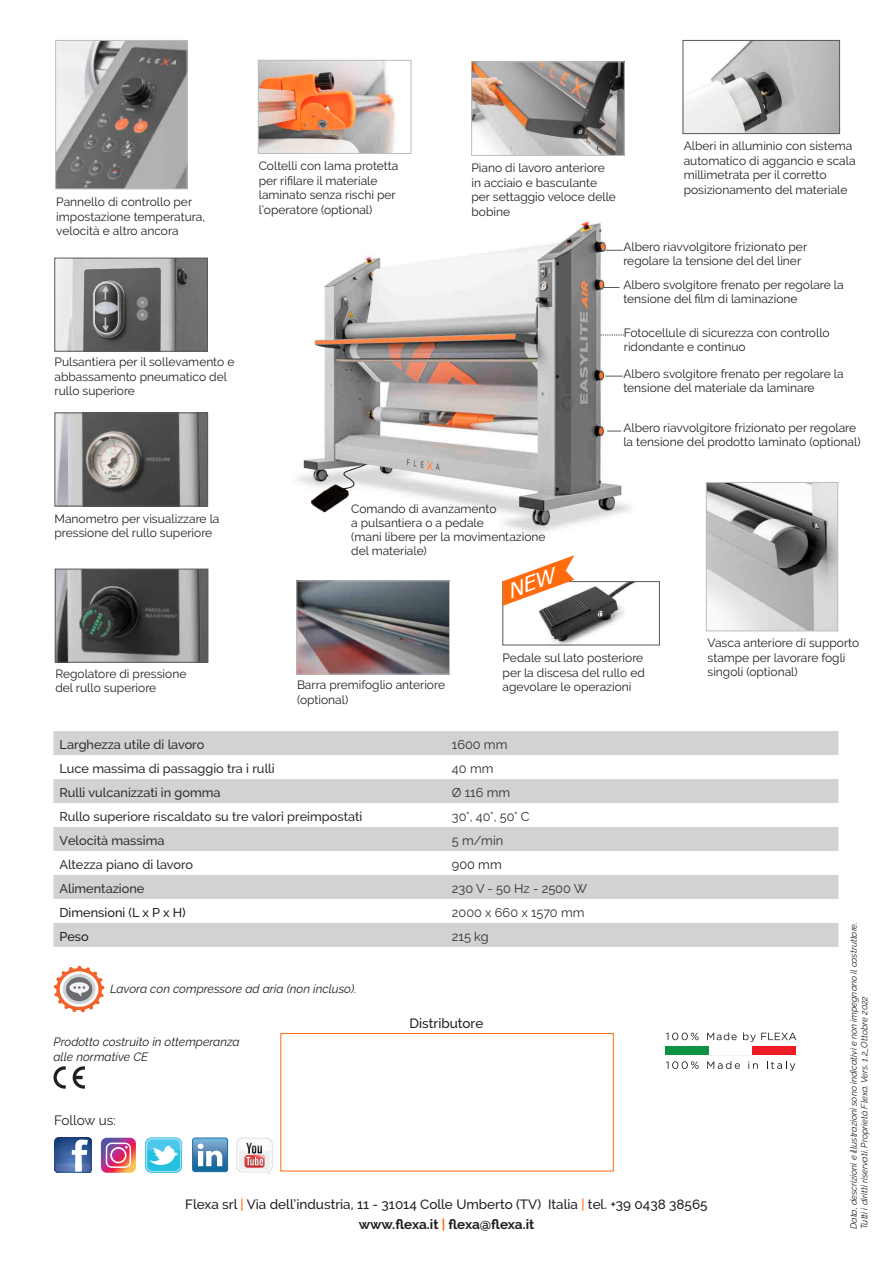
<style>
.page{position:relative;width:893px;height:1263px;background:#fff}
.page>*{position:absolute;margin:0;border:0;box-sizing:border-box;transform-origin:0 0}
.t1{font:500 13.5px "Raleway";color:#231f20}
.t2{font:700 13.5px "Raleway";letter-spacing:-.01em;color:#231f20}
.t3{font:13.5px "Raleway";color:#231f20}
.t4{font:500 12.75px "Raleway";color:#312f30}
.t5{font:12.75px "Raleway";color:#312f30}
.t6{font:500 12.75px "Raleway";color:#231f20}
.t7{font:12.75px "Raleway";color:#231f20}
.t8{font:12px/14.4px "Raleway";color:#231f20}
.t9{font:italic 12px "Raleway";color:#231f20}
.t10{font:italic 9px "Raleway";color:#231f20}
.s1{color:#ff6b0d}
</style>
<div class="page">
<div style="left:280px;top:1033px;width:334px;height:138px;background:#fff;border:1px solid #ff6b0d"></div>
<svg style="left:53px;top:1066px;width:13px;height:23px"></svg>
<svg style="left:73px;top:1066px;width:12px;height:23px"></svg>
<img style="left:685px;top:42px;width:153px;height:90px">
<div style="left:683px;top:40px;width:157px;height:94px;border:1px solid #57585a"></div>
<img style="left:708px;top:484px;width:128px;height:145px">
<div style="left:706px;top:482px;width:132px;height:149px;border:1px solid #bcbdc0"></div>
<img style="left:57px;top:42px;width:128px;height:145px">
<div style="left:55px;top:40px;width:132px;height:149px;border:1px solid #bcbdc0"></div>
<img style="left:299px;top:583px;width:149px;height:89px">
<div style="left:297px;top:581px;width:153px;height:93px;border:1px solid #bcbdc0"></div>
<img style="left:260px;top:62px;width:135px;height:90px">
<div style="left:258px;top:60px;width:153px;height:94px;border:1px solid #bcbdc0"></div>
<img style="left:538px;top:583px;width:96px;height:60px">
<div style="left:503px;top:581px;width:157px;height:64px;border:1px solid #57585a"></div>
<img style="left:473px;top:64px;width:149px;height:90px">
<div style="left:471px;top:62px;width:153px;height:94px;border:1px solid #bcbdc0"></div>
<img style="left:303px;top:217px;width:327px;height:317px">
<svg style="left:332px;top:463px;width:35px;height:27px"></svg>
<img style="left:298px;top:468px;width:54px;height:58px">
<img style="left:57px;top:571px;width:149px;height:89px">
<div style="left:55px;top:569px;width:153px;height:93px;border:1px solid #57585a"></div>
<img style="left:57px;top:260px;width:149px;height:89px">
<div style="left:55px;top:258px;width:153px;height:93px;border:1px solid #57585a"></div>
<img style="left:57px;top:415px;width:149px;height:89px">
<div style="left:55px;top:413px;width:153px;height:93px;border:1px solid #57585a"></div>
<svg style="left:53px;top:731px;width:785px;height:216px;fill:#d1d2d4"></svg>
<svg style="left:600px;top:335px;width:24px;height:1px"></svg>
<svg style="left:54px;top:966px;width:50px;height:46px"></svg>
<svg style="left:605px;top:250px;width:18px;height:1px"></svg>
<svg style="left:607px;top:431px;width:14px;height:1px"></svg>
<svg style="left:602px;top:287px;width:17px;height:1px"></svg>
<svg style="left:605px;top:376px;width:18px;height:1px"></svg>
<div style="left:665px;top:1046px;width:44px;height:9px;background:#0d9344"></div>
<div style="left:752px;top:1046px;width:44px;height:9px;background:#ee1d23"></div>
<svg style="left:666px;top:1061px;width:33px;height:8px"></svg>
<svg style="left:707px;top:1061px;width:33px;height:8px"></svg>
<svg style="left:748px;top:1061px;width:10px;height:8px"></svg>
<svg style="left:767px;top:1061px;width:28px;height:9px"></svg>
<svg style="left:666px;top:1032px;width:33px;height:8px"></svg>
<svg style="left:707px;top:1032px;width:30px;height:8px"></svg>
<svg style="left:743px;top:1032px;width:53px;height:10px"></svg>
<svg style="left:55px;top:1137px;width:36px;height:36px"></svg>
<svg style="left:145px;top:1137px;width:37px;height:36px"></svg>
<svg style="left:145px;top:1137px;width:37px;height:35px"></svg>
<svg style="left:192px;top:1137px;width:36px;height:35px"></svg>
<svg style="left:236px;top:1137px;width:37px;height:35px"></svg>
<div style="left:237px;top:1139px;width:35px;height:32px;background:#fff;border-radius:6px"></div>
<svg style="left:239px;top:1140px;width:34px;height:34px"></svg>
<svg style="left:101px;top:1138px;width:35px;height:35px"></svg>
<svg style="left:503px;top:555px;width:71px;height:51px"></svg>
<p class="t8" style="left:56px;top:195px;width:150px">Pannello di controllo per impostazione temperatura, velocità e altro ancora</p>
<p class="t8" style="left:55px;top:355px;width:181px">Pulsantiera per il sollevamento e abbassamento pneumatico del rullo superiore</p>
<p class="t8" style="left:55px;top:511px;width:166px">Manometro per visualizzare la pressione del rullo superiore</p>
<p class="t8" style="left:259px;top:159px;width:141px">Coltelli con lama protetta</p>
<p class="t8" style="left:259px;top:173px;width:138px">per rifilare il materiale laminato senza rischi per l’operatore (optional)</p>
<p class="t8" style="left:471px;top:161px;width:146px">Piano di lavoro anteriore in acciaio e basculante per settaggio veloce delle bobine</p>
<p class="t8" style="left:684px;top:139px;width:173px">Alberi in alluminio con sistema automatico di aggancio e scala millimetrata per il corretto posizionamento del materiale</p>
<p class="t8" style="left:623px;top:239px;width:185px">Albero riavvolgitore frizionato per regolare la tensione del del liner</p>
<p class="t8" style="left:623px;top:277px;width:222px">Albero svolgitore frenato per regolare la tensione del film di laminazione</p>
<p class="t8" style="left:624px;top:325px;width:207px">Fotocellule di sicurezza con controllo ridondante e continuo</p>
<p class="t8" style="left:623px;top:366px;width:222px">Albero svolgitore frenato per regolare la tensione del materiale da laminare</p>
<p class="t8" style="left:623px;top:420px;width:234px">Albero riavvolgitore frizionato per regolare</p>
<p class="t8" style="left:623px;top:435px;width:239px">la tensione del prodotto laminato (optional)</p>
<p class="t8" style="left:351px;top:502px;width:147px">Comando di avanzamento</p>
<p class="t8" style="left:351px;top:516px;width:134px">a pulsantiera o a pedale</p>
<p class="t8" style="left:351px;top:529px;width:196px">(mani libere per la movimentazione</p>
<p class="t8" style="left:351px;top:544px;width:77px">del materiale)</p>
<p class="t8" style="left:55px;top:666px;width:132px">Regolatore di pressione del rullo superiore</p>
<p class="t8" style="left:297px;top:678px;width:150px">Barra premifoglio anteriore (optional)</p>
<p class="t8" style="left:503px;top:651px;width:144px">Pedale sul lato posteriore per la discesa del rullo ed agevolare le operazioni</p>
<p class="t8" style="left:707px;top:636px;width:153px">Vasca anteriore di supporto stampe per lavorare fogli singoli (optional)</p>
<p class="t4" style="left:59px;top:737px;width:146px">Larghezza utile di lavoro</p>
<p class="t5" style="left:452px;top:737px;width:57px">1600 mm</p>
<p class="t4" style="left:59px;top:761px;width:217px">Luce massima di passaggio tra i rulli</p>
<p class="t5" style="left:452px;top:761px;width:43px">40 mm</p>
<p class="t4" style="left:59px;top:785px;width:163px">Rulli vulcanizzati in gomma</p>
<p class="t5" style="left:452px;top:785px;width:60px">Ø 116 mm</p>
<p class="t4" style="left:59px;top:809px;width:304px">Rullo superiore riscaldato su tre valori preimpostati</p>
<p class="t5" style="left:452px;top:809px;width:79px">30°, 40°, 50° C</p>
<p class="t4" style="left:59px;top:833px;width:107px">Velocità massima</p>
<p class="t5" style="left:452px;top:833px;width:53px">5 m/min</p>
<p class="t4" style="left:59px;top:857px;width:135px">Altezza piano di lavoro</p>
<p class="t7" style="left:452px;top:857px;width:51px">900 mm</p>
<p class="t4" style="left:59px;top:881px;width:87px">Alimentazione</p>
<p class="t5" style="left:452px;top:881px;width:137px">230 V - 50 Hz - 2500 W</p>
<p class="t6" style="left:59px;top:905px;width:128px">Dimensioni (L x P x H)</p>
<p class="t5" style="left:452px;top:905px;width:134px">2000 x 660 x 1570 mm</p>
<p class="t6" style="left:59px;top:929px;width:31px">Peso</p>
<p class="t5" style="left:452px;top:929px;width:38px">215 kg</p>
<p class="t9" style="left:110px;top:982px;width:248px">Lavora con compressore ad aria (non incluso).</p>
<p class="t9" style="left:53px;top:1035px;width:188px">Prodotto costruito in ottemperanza</p>
<p class="t9" style="left:53px;top:1049px;width:96px">alle normative CE</p>
<p class="t3" style="left:54px;top:1112px;width:63px">Follow us:</p>
<p class="t1" style="left:409px;top:1015px;width:75px">Distributore</p>
<p class="t1" style="left:185px;top:1197px;width:524px">Flexa srl <span class="s1">|</span> Via dell’industria, 11 - 31014 Colle Umberto (TV) Italia <span class="s1">|</span> tel. +39 0438 38565</p>
<p class="t2" style="left:359px;top:1216px;width:177px">www.flexa.it <span class="s1">|</span> flexa@flexa.it</p>
<p class="t10" style="left:848px;top:1229px;width:308px;rotate:-90deg">Data, descrizioni e illustrazioni sono indicativi e non impegnano il costruttore.</p>
<p class="t10" style="left:859px;top:1229px;width:235px;rotate:-90deg">Tutti i diritti riservati. Proprietà Flexa. Vers. 1.2_Ottobre 2022</p>
</div>
